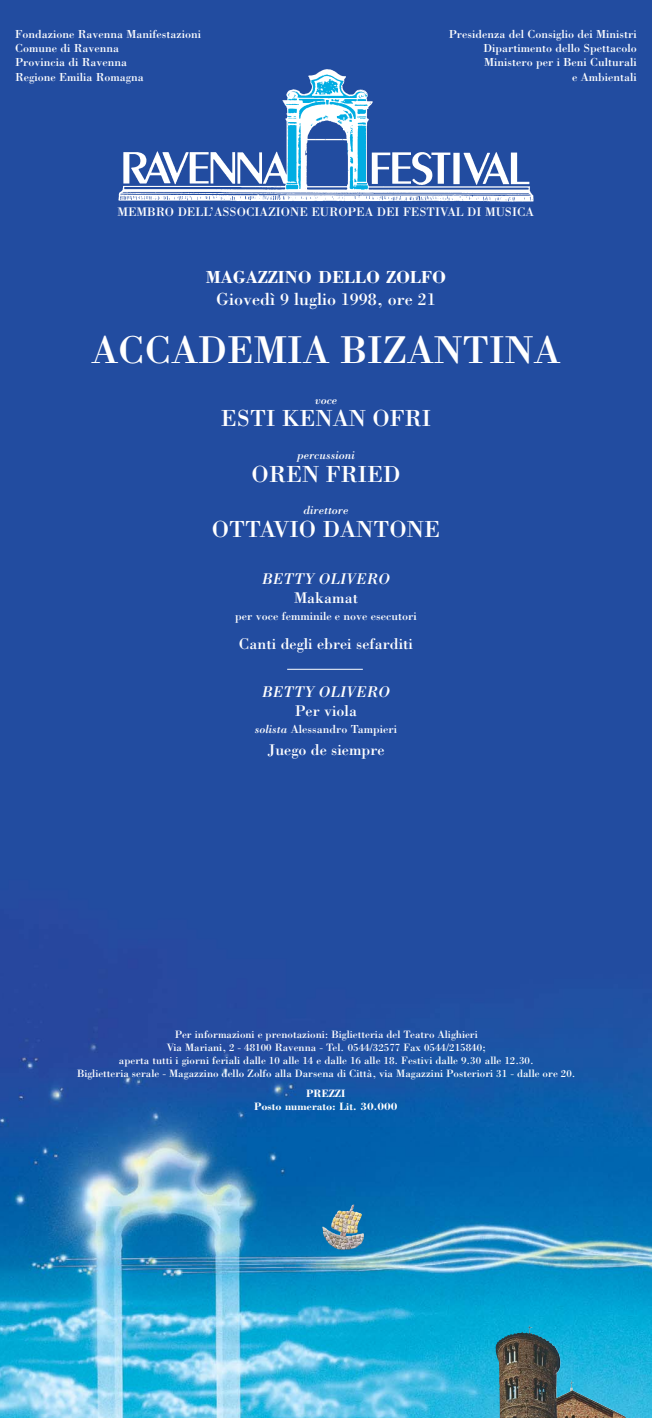
<style>
.page{position:relative;width:652px;height:1418px;background:#fff}
.page>*{position:absolute;margin:0;border:0;box-sizing:border-box;transform-origin:0 0}
.t1{font:40px "Bodoni";color:#fff}
.t2{font:24px "Bodoni";color:#fff}
.t3{font:18px "Bodoni";color:#fff}
.t4{font:700 18px "Bodoni";color:#fff}
.t5{font:16px "Bodoni";color:#fff}
.t6{font:italic 16px "Bodoni";color:#fff}
.t7{font:12.8px "Bodoni";color:#fff}
.t8{font:12px/14.4px "Bodoni";color:#fff}
.t9{font:italic 12px "Bodoni";color:#fff}
.t10{font:11px/13.2px "Bodoni";color:#fff;text-align:center}
.t11{font:700 11px/13.2px "Bodoni";color:#fff;text-align:center}
.s1{font-style:italic}
</style>
<div class="page">
<img style="left:0;top:0;width:652px;height:1417px">
<img style="left:118px;top:69px;width:417px;height:133px">
<img style="left:496px;top:1325px;width:130px;height:92px">
<img style="left:322px;top:1204px;width:42px;height:45px">
<hr style="left:287px;top:668px;width:76px;height:1px;background:#fff">
<p class="t8" style="left:15px;top:28px;width:187px">Fondazione Ravenna Manifestazioni<br>Comune di Ravenna<br>Provincia di Ravenna<br>Regione Emilia Romagna</p>
<p class="t8" style="left:449px;top:28px;width:189px;text-align:right">Presidenza del Consiglio dei Ministri<br>Dipartimento dello Spettacolo<br>Ministero per i Beni Culturali<br>e Ambientali</p>
<p class="t7" style="left:117px;top:207px;width:418px">MEMBRO DELL’ASSOCIAZIONE EUROPEA DEI FESTIVAL DI MUSICA</p>
<h3 class="t4" style="left:206px;top:271px;width:242px">MAGAZZINO DELLO ZOLFO</h3>
<h3 class="t3" style="left:216px;top:292px;width:221px">Giovedì 9 luglio 1998, ore 21</h3>
<h1 class="t1" style="left:92px;top:335px;width:470px">ACCADEMIA BIZANTINA</h1>
<p class="t9" style="left:315px;top:395px;width:24px">voce</p>
<h2 class="t2" style="left:221px;top:410px;width:212px">ESTI KENAN OFRI</h2>
<p class="t9" style="left:297px;top:451px;width:59px">percussioni</p>
<h2 class="t2" style="left:251px;top:465px;width:151px">OREN FRIED</h2>
<p class="t9" style="left:303px;top:506px;width:47px">direttore</p>
<h2 class="t2" style="left:212px;top:520px;width:230px">OTTAVIO DANTONE</h2>
<h3 class="t6" style="left:262px;top:573px;width:129px">BETTY OLIVERO</h3>
<h3 class="t5" style="left:294px;top:592px;width:65px">Makamat</h3>
<p class="t8" style="left:235px;top:610px;width:183px">per voce femminile e nove esecutori</p>
<h3 class="t5" style="left:239px;top:638px;width:176px">Canti degli ebrei sefarditi</h3>
<h3 class="t6" style="left:262px;top:686px;width:129px">BETTY OLIVERO</h3>
<h3 class="t5" style="left:295px;top:705px;width:64px">Per viola</h3>
<p class="t8" style="left:255px;top:722px;width:144px"><span class="s1">solista</span> Alessandro Tampieri</p>
<h3 class="t5" style="left:267px;top:744px;width:119px">Juego de siempre</h3>
<p class="t10" style="left:77px;top:1028px;width:500px">Per informazioni e prenotazioni: Biglietteria del Teatro Alighieri<br>Via Mariani, 2 - 48100 Ravenna - Tel. 0544/32577 Fax 0544/215840;<br>aperta tutti i giorni feriali dalle 10 alle 14 e dalle 16 alle 18. Festivi dalle 9.30 alle 12.30.<br>Biglietteria serale - Magazzino dello Zolfo alla Darsena di Città, via Magazzini Posteriori 31 - dalle ore 20.</p>
<p class="t11" style="left:254px;top:1087px;width:145px">PREZZI<br>Posto numerato: Lit. 30.000</p>
</div>
